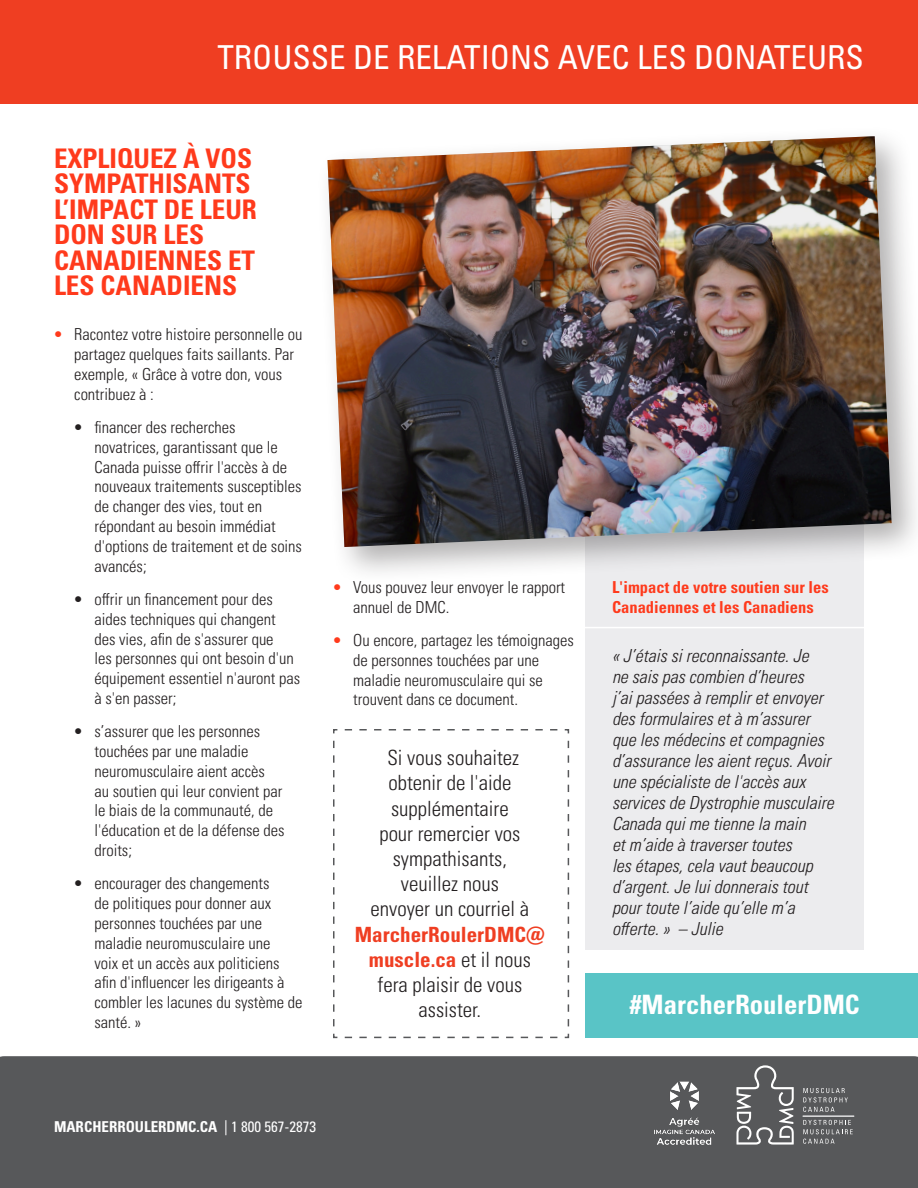
<style>
.page{position:relative;width:918px;height:1188px;background:#fff}
.page>*{position:absolute;margin:0;border:0;box-sizing:border-box;transform-origin:0 0}
.t1{font:condensed 33px "Univers LT Pro";color:#fff}
.t2{font:700 condensed 27px/25.5px "Univers LT Pro";color:#ff3a1c}
.t3{font:700 condensed 26.7px "Univers LT Pro";color:#fff}
.t4{font:300 condensed 21px/25.2px "Univers LT Pro";color:#231f20;text-align:center}
.t5{font:italic 300 condensed 18px/21px "Univers LT Pro";color:#231f20}
.t6{font:300 condensed 16.5px/19.8px "Univers LT Pro";color:#231f20}
.t7{font:700 condensed 16.5px/19.8px "Univers LT Pro";color:#ff3a1c}
.t8{font:700 condensed 15px "Univers LT Pro";color:#fff}
.s1{color:#ff3a1c}
.s2{font-weight:700;color:#ef3e22}
.s3{font-weight:400}
</style>
<div class="page">
<div style="left:0;top:0;width:918px;height:103px;background:#ef3e22"></div>
<div style="left:585px;top:444px;width:279px;height:505px;background:#ececee"></div>
<div style="left:316px;top:125px;width:602px;height:459px;background:#231f20;opacity:.35"></div>
<img style="left:327px;top:136px;width:565px;height:411px">
<hr style="left:576px;top:627px;width:342px;height:1px;background:#fff">
<svg style="left:333px;top:729px;width:237px;height:310px"></svg>
<div style="left:0;top:1056px;width:918px;height:132px;background:#57585a"></div>
<svg style="left:736px;top:1065px;width:58px;height:80px;background:#78787a"></svg>
<svg style="left:803px;top:1088px;width:51px;height:56px;background:#6d6e70"></svg>
<div style="left:585px;top:973px;width:333px;height:65px;background:#59c4c6"></div>
<img style="left:639px;top:1068px;width:90px;height:90px">
<p class="t1" style="left:217px;top:36px;width:648px">TROUSSE DE RELATIONS AVEC LES DONATEURS</p>
<p class="t2" style="left:54px;top:145px;width:204px">EXPLIQUEZ À VOS<br>SYMPATHISANTS<br>L’IMPACT DE LEUR<br>DON SUR LES<br>CANADIENNES ET<br>LES CANADIENS</p>
<p class="t6" style="left:74px;top:324px;width:230px;text-indent:-20px"><span class="s1">•</span> Racontez votre histoire personnelle ou partagez quelques faits saillants. Par exemple, « Grâce à votre don, vous contribuez à :</p>
<p class="t6" style="left:94px;top:416px;width:209px;text-indent:-20px">• financer des recherches novatrices, garantissant que le<br>Canada puisse offrir l'accès à de nouveaux traitements susceptibles de changer des vies, tout en répondant au besoin immédiat d'options de traitement et de soins avancés;</p>
<p class="t6" style="left:94px;top:588px;width:207px;text-indent:-20px">• offrir un financement pour des aides techniques qui changent des vies, afin de s'assurer que<br>les personnes qui ont besoin d'un équipement essentiel n'auront pas à s'en passer;</p>
<p class="t6" style="left:94px;top:721px;width:192px;text-indent:-20px">• s’assurer que les personnes touchées par une maladie neuromusculaire aient accès<br>au soutien qui leur convient par le biais de la communauté, de l'éducation et de la défense des droits;</p>
<p class="t6" style="left:94px;top:873px;width:209px;text-indent:-20px">• encourager des changements<br>de politiques pour donner aux personnes touchées par une maladie neuromusculaire une<br>voix et un accès aux politiciens afin d'influencer les dirigeants à combler les lacunes du système de santé. »</p>
<p class="t6" style="left:353px;top:576px;width:213px;text-indent:-20px"><span class="s1">•</span> Vous pouvez leur envoyer le rapport annuel de DMC.</p>
<p class="t6" style="left:353px;top:629px;width:222px;text-indent:-20px"><span class="s1">•</span> Ou encore, partagez les témoignages de personnes touchées par une maladie neuromusculaire qui se trouvent dans ce document.</p>
<p class="t4" style="left:355px;top:744px;width:192px">Si vous souhaitez obtenir de l'aide supplémentaire<br>pour remercier vos sympathisants,<br>veuillez nous<br>envoyer un courriel à<br><span class="s2">MarcherRoulerDMC@ muscle.ca</span> et il nous fera plaisir de vous assister.</p>
<p class="t8" style="left:54px;top:1117px;width:264px">MARCHERROULERDMC.CA <span class="s3">| 1 800 567-2873</span></p>
<p class="t7" style="left:612px;top:577px;width:218px">L'impact de votre soutien sur les<br>Canadiennes et les Canadiens</p>
<p class="t5" style="left:612px;top:644px;width:223px">« J’étais si reconnaissante. Je<br>ne sais pas combien d’heures<br>j’ai passées à remplir et envoyer des formulaires et à m’assurer que les médecins et compagnies d’assurance les aient reçus. Avoir une spécialiste de l'accès aux services de Dystrophie musculaire<br>Canada qui me tienne la main<br>et m’aide à traverser toutes<br>les étapes, cela vaut beaucoup d’argent. Je lui donnerais tout pour toute l’aide qu’elle m’a offerte. » – Julie</p>
<p class="t3" style="left:630px;top:989px;width:232px">#MarcherRoulerDMC</p>
</div>
